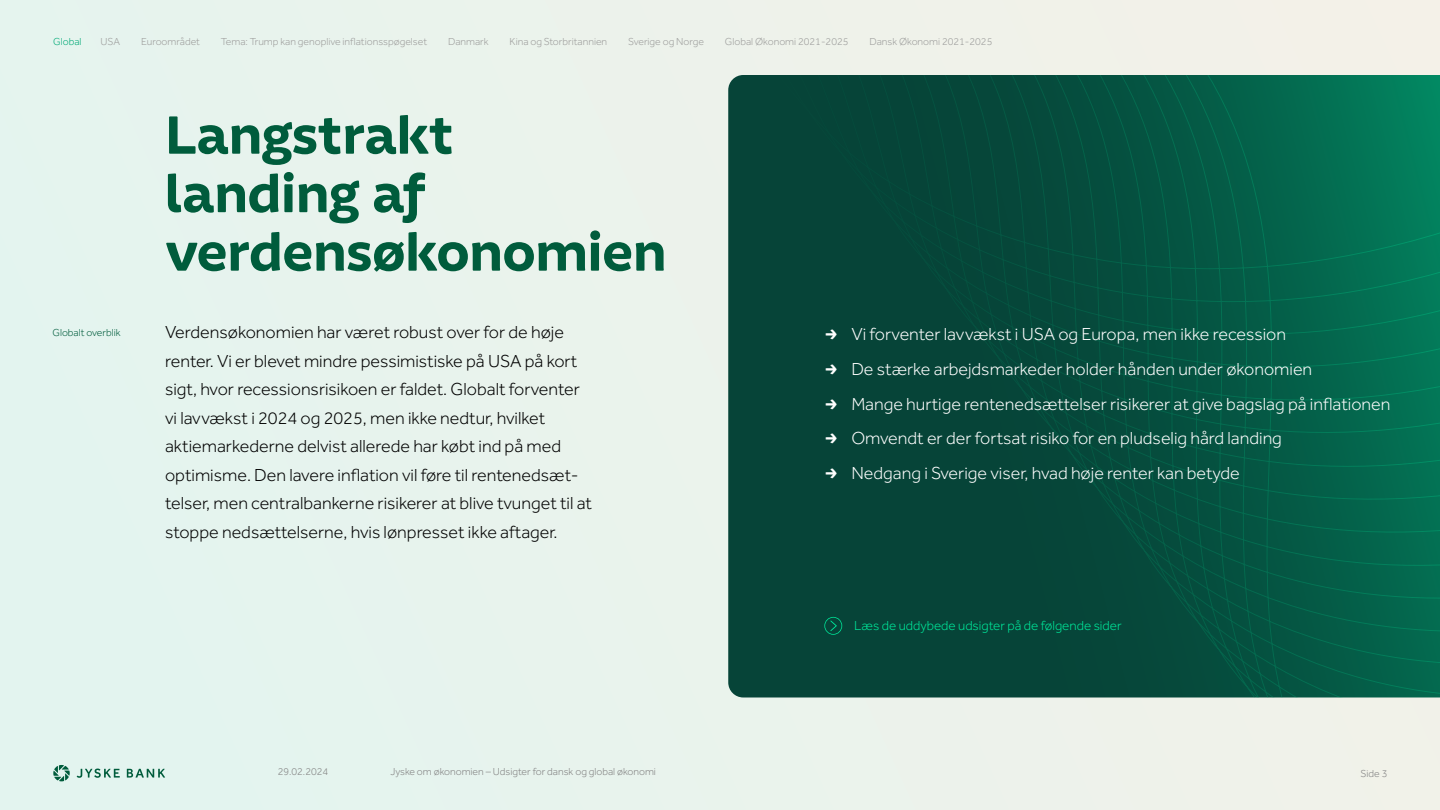
<style>
.page{position:relative;width:1440px;height:810px;background:#e8f3ed}
.page>*{position:absolute;margin:0;border:0;box-sizing:border-box;transform-origin:0 0}
.t1{font:700 52.5px/58.5px "Jyske Bogstaver";color:#005c3c}
.t2{font:300 18px/28.5px "Effra";color:#000}
.t3{font:300 18px "Effra";color:#fff}
.t4{font:300 13.5px "Effra";color:#00e89a}
.t5{font:300 10.5px "Effra";color:#9d9d9c}
.t6{font:300 10.5px "Effra";color:#838383}
.t7{font:300 10.5px "Effra";color:#005c3c}
.t8{font:300 10.5px "Effra";color:#00a976}
.s1{font-family:"Jyske Bogstaver";font-weight:700}
</style>
<div class="page">
<svg style="left:728px;top:75px;width:712px;height:623px;background:#055140"></svg>
<svg style="left:824px;top:617px;width:18px;height:18px"></svg>
<svg style="left:53px;top:765px;width:17px;height:16px"></svg>
<svg style="left:77px;top:769px;width:43px;height:9px"></svg>
<svg style="left:127px;top:769px;width:38px;height:9px"></svg>
<p class="t8" style="left:53px;top:35px;width:30px">Global</p>
<p class="t5" style="left:101px;top:35px;width:21px">USA</p>
<p class="t5" style="left:141px;top:35px;width:61px">Euroområdet</p>
<p class="t5" style="left:221px;top:35px;width:208px">Tema: Trump kan genoplive inflationsspøgelset</p>
<p class="t5" style="left:448px;top:35px;width:42px">Danmark</p>
<p class="t5" style="left:510px;top:35px;width:99px">Kina og Storbritannien</p>
<p class="t5" style="left:628px;top:35px;width:77px">Sverige og Norge</p>
<p class="t5" style="left:725px;top:35px;width:125px">Global Økonomi 2021-2025</p>
<p class="t5" style="left:869px;top:35px;width:124px">Dansk Økonomi 2021-2025</p>
<p class="t7" style="left:52px;top:326px;width:70px">Globalt overblik</p>
<h1 class="t1" style="left:165px;top:104px;width:503px">Langstrakt<br>landing af verdensøkonomien</h1>
<p class="t2" style="left:165px;top:318px;width:428px">Verdensøkonomien har været robust over for de høje renter. Vi er blevet mindre pessimistiske på USA på kort sigt, hvor recessionsrisikoen er faldet. Globalt forventer vi lavvækst i 2024 og 2025, men ikke nedtur, hvilket aktiemarkederne delvist allerede har købt ind på med optimisme. Den lavere inflation vil føre til rentenedsæt&shy;telser, men centralbankerne risikerer at blive tvunget til at stoppe nedsættelserne, hvis lønpresset ikke aftager.</p>
<p class="t3" style="left:824px;top:324px;width:463px"><span class="s1">→</span> Vi forventer lavvækst i USA og Europa, men ikke recession</p>
<p class="t3" style="left:824px;top:358px;width:489px"><span class="s1">→</span> De stærke arbejdsmarkeder holder hånden under økonomien</p>
<p class="t3" style="left:824px;top:393px;width:568px"><span class="s1">→</span> Mange hurtige rentenedsættelser risikerer at give bagslag på inflationen</p>
<p class="t3" style="left:824px;top:427px;width:459px"><span class="s1">→</span> Omvendt er der fortsat risiko for en pludselig hård landing</p>
<p class="t3" style="left:824px;top:462px;width:417px"><span class="s1">→</span> Nedgang i Sverige viser, hvad høje renter kan betyde</p>
<p class="t4" style="left:854px;top:618px;width:269px">Læs de uddybede udsigter på de følgende sider</p>
<p class="t6" style="left:278px;top:765px;width:52px">29.02.2024</p>
<p class="t6" style="left:390px;top:765px;width:267px">Jyske om økonomien – Udsigter for dansk og global økonomi</p>
<p class="t6" style="left:1361px;top:768px;width:28px">Side 3</p>
</div>
